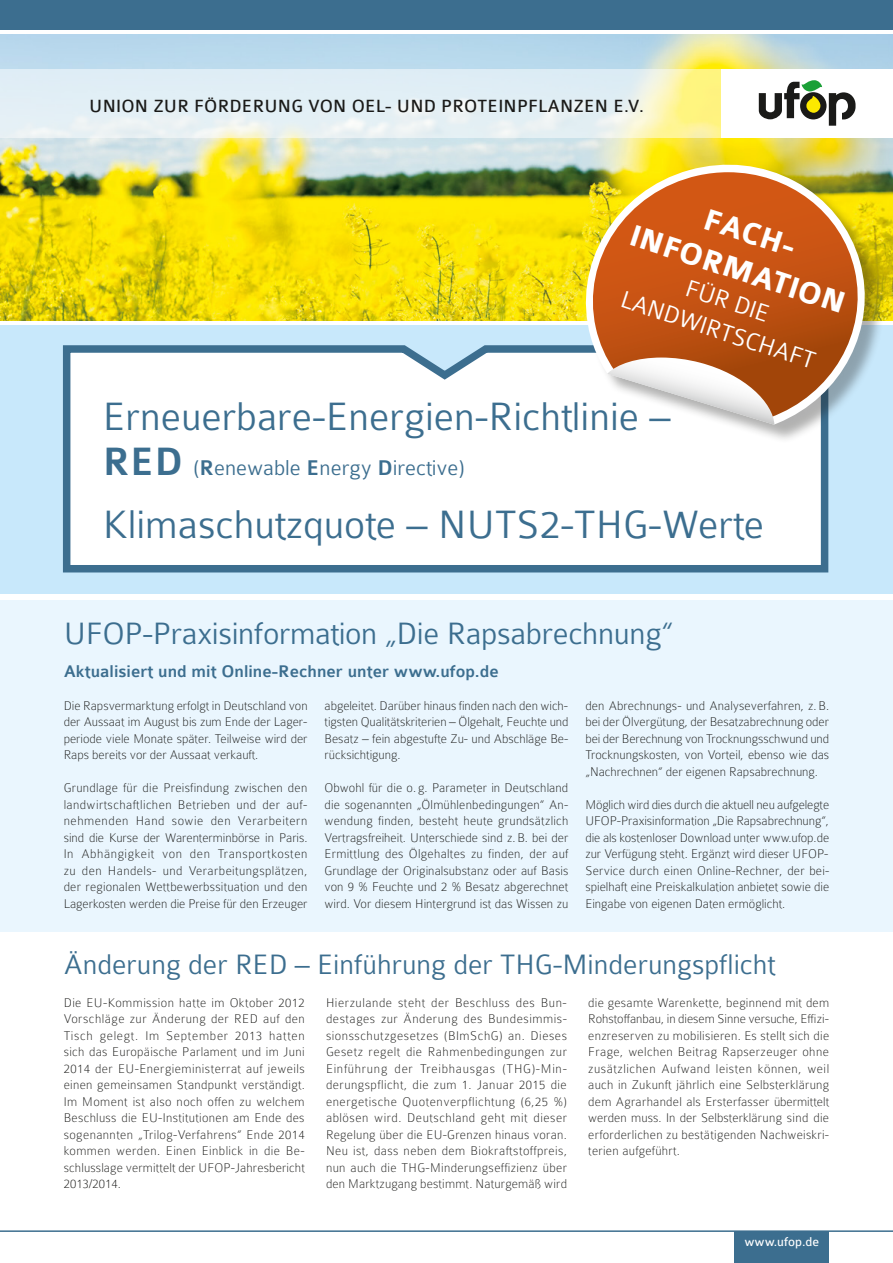
<style>
.page{position:relative;width:893px;height:1263px;background:#fff}
.page>*{position:absolute;margin:0;border:0;box-sizing:border-box;transform-origin:0 0}
.t1{font:300 42.3px "Colaborate";color:#3c6e8f}
.t2{font:300 33px "Colaborate";letter-spacing:-.01em;color:#3c6e8f}
.t3{font:700 32.1px/38.5px "Colaborate";color:#fff;text-align:center}
.t4{font:300 30px "Colaborate";color:#3c6e8f}
.t5{font:300 25.8px/30.9px "Colaborate";color:#fff;text-align:center}
.t6{font:300 22.8px "Colaborate";color:#3c6e8f}
.t7{font:18.9px "Colaborate";letter-spacing:.01em;color:#1a1a18}
.t8{font:500 18px "Colaborate";color:#3c6e8f}
.t9{font:100 13.5px/16.5px "Colaborate";color:#1a1a18;text-align:justify}
.t10{font:13.5px "Colaborate";color:#fff}
.s1{font-weight:500;font-size:42.3px}
.s2{font-weight:500}
</style>
<div class="page">
<img style="left:0;top:34px;width:893px;height:286px">
<div style="left:0;top:0;width:893px;height:30px;background:#3c6e8f"></div>
<svg style="left:0;top:70px;width:722px;height:68px;background:#e6efea"></svg>
<div style="left:722px;top:70px;width:171px;height:68px;background:#fff"></div>
<div style="left:800px;top:92px;width:26px;height:27px;background:#1a1a18;border-radius:50%"></div>
<svg style="left:829px;top:92px;width:26px;height:34px"></svg>
<svg style="left:759px;top:80px;width:63px;height:39px"></svg>
<hr style="left:0;top:1230px;width:893px;height:2px;background:#3c6e8f">
<div style="left:734px;top:1231px;width:95px;height:32px;background:#3c6e8f"></div>
<div style="left:0;top:326px;width:893px;height:268px;background:#c8e8fb"></div>
<div style="left:0;top:600px;width:893px;height:331px;background:#eaf6fe"></div>
<svg style="left:63px;top:345px;width:766px;height:228px;background:#eef2f5"></svg>
<div style="left:587px;top:166px;width:297px;height:278px;background:#1a1a18;opacity:.34"></div>
<svg style="left:564px;top:153px;width:321px;height:279px"></svg>
<svg style="left:581px;top:172px;width:288px;height:245px;background:#c97732"></svg>
<svg style="left:607px;top:357px;width:167px;height:68px;background:#e0cec3"></svg>
<h3 class="t7" style="left:89px;top:96px;width:556px">UNION ZUR FÖRDERUNG VON OEL- UND PROTEINPFLANZEN E.V.</h3>
<h3 class="t3" style="left:648px;top:181px;width:226px;rotate:18deg">FACH-<br>INFORMATION</h3>
<h3 class="t5" style="left:636px;top:255px;width:204px;rotate:18deg">FÜR DIE<br>LANDWIRTSCHAFT</h3>
<h1 class="t1" style="left:103px;top:395px;width:569px">Erneuerbare-Energien-Richtlinie –</h1>
<h3 class="t6" style="left:103px;top:456px;width:363px"><span class="s1">RED</span> (<span class="s2">R</span>enewable <span class="s2">E</span>nergy <span class="s2">D</span>irective)</h3>
<h1 class="t1" style="left:103px;top:503px;width:663px">Klimaschutzquote – NUTS2-THG-Werte</h1>
<h2 class="t2" style="left:64px;top:616px;width:611px">UFOP-Praxisinformation „Die Rapsabrechnung“</h2>
<h3 class="t8" style="left:64px;top:661px;width:437px">Aktualisiert und mit Online-Rechner unter www.ufop.de</h3>
<p class="t9" style="left:64px;top:697px;width:245px">Die Rapsvermarktung erfolgt in Deutschland von der Aussaat im August bis zum Ende der Lager&shy;periode viele Monate später. Teilweise wird der Raps bereits vor der Aussaat verkauft.</p>
<p class="t9" style="left:64px;top:779px;width:245px">Grundlage für die Preisfindung zwischen den landwirtschaftlichen Betrieben und der auf&shy;nehmenden Hand sowie den Verarbeitern sind die Kurse der Warenterminbörse in Paris.<br>In Abhängigkeit von den Transportkosten zu den Handels- und Verarbeitungsplätzen, der regionalen Wettbewerbssituation und den Lagerkosten werden die Preise für den Erzeuger</p>
<p class="t9" style="left:585px;top:697px;width:245px">den Abrechnungs- und Analyseverfahren, z.B. bei der Ölvergütung, der Besatzabrechnung oder bei der Berechnung von Trocknungsschwund und Trocknungskosten, von Vorteil, ebenso wie das „Nachrechnen“ der eigenen Rapsabrechnung.</p>
<p class="t9" style="left:585px;top:796px;width:245px">Möglich wird dies durch die aktuell neu aufgelegte UFOP-Praxisinformation „Die Rapsabrechnung“, die als kostenloser Download unter www.ufop.de zur Verfügung steht. Ergänzt wird dieser UFOP-Service durch einen Online-Rechner, der bei&shy;spielhaft eine Preiskalkulation anbietet sowie die Eingabe von eigenen Daten ermöglicht.</p>
<p class="t9" style="left:325px;top:697px;width:245px">abgeleitet. Darüber hinaus finden nach den wich&shy;tigsten Qualitätskriterien – Ölgehalt, Feuchte und Besatz – fein abgestufte Zu- und Abschläge Be&shy;rücksichtigung.</p>
<p class="t9" style="left:325px;top:779px;width:245px">Obwohl für die o. g. Parameter in Deutschland die sogenannten „Ölmühlenbedingungen“ An&shy;wendung finden, besteht heute grundsätzlich Vertragsfreiheit. Unterschiede sind z.B. bei der Ermittlung des Ölgehaltes zu finden, der auf Grundlage der Originalsubstanz oder auf Basis von 9 % Feuchte und 2 % Besatz abgerechnet wird. Vor diesem Hintergrund ist das Wissen zu</p>
<h3 class="t4" style="left:64px;top:948px;width:713px">Änderung der RED – Einführung der THG-Minderungspflicht</h3>
<p class="t9" style="left:64px;top:994px;width:243px">Die EU-Kommission hatte im Oktober 2012<br>Vorschläge zur Änderung der RED auf den Tisch gelegt. Im September 2013 hatten sich das Europäische Parlament und im Juni 2014 der EU-Energieministerrat auf jeweils einen gemeinsamen Standpunkt verständigt.<br>Im Moment ist also noch offen zu welchem Beschluss die EU-Institutionen am Ende des sogenannten „Trilog-Verfahrens“ Ende 2014 kommen werden. Einen Einblick in die Be&shy;schlusslage vermittelt der UFOP-Jahresbericht 2013/2014.</p>
<p class="t9" style="left:326px;top:994px;width:243px">Hierzulande steht der Beschluss des Bun&shy;destages zur Änderung des Bundesimmis&shy;sionsschutzgesetzes (BImSchG) an. Dieses Gesetz regelt die Rahmenbedingungen zur Einführung der Treibhausgas (THG)-Min&shy;derungspflicht, die zum 1. Januar 2015 die energetische Quotenverpflichtung (6,25 %) ablösen wird. Deutschland geht mit dieser Regelung über die EU-Grenzen hinaus voran.<br>Neu ist, dass neben dem Biokraftstoffpreis, nun auch die THG-Minderungseffizienz über den Marktzugang bestimmt. Naturgemäß wird</p>
<p class="t9" style="left:588px;top:994px;width:242px">die gesamte Warenkette, beginnend mit dem Rohstoffanbau, in diesem Sinne versuche, Effizi&shy;enzreserven zu mobilisieren. Es stellt sich die Frage, welchen Beitrag Rapserzeuger ohne zusätzlichen Aufwand leisten können, weil auch in Zukunft jährlich eine Selbsterklärung dem Agrarhandel als Ersterfasser übermittelt werden muss. In der Selbsterklärung sind die erforderlichen zu bestätigenden Nachweiskri&shy;terien aufgeführt.</p>
<p class="t10" style="left:744px;top:1235px;width:76px">www.ufop.de</p>
</div>
